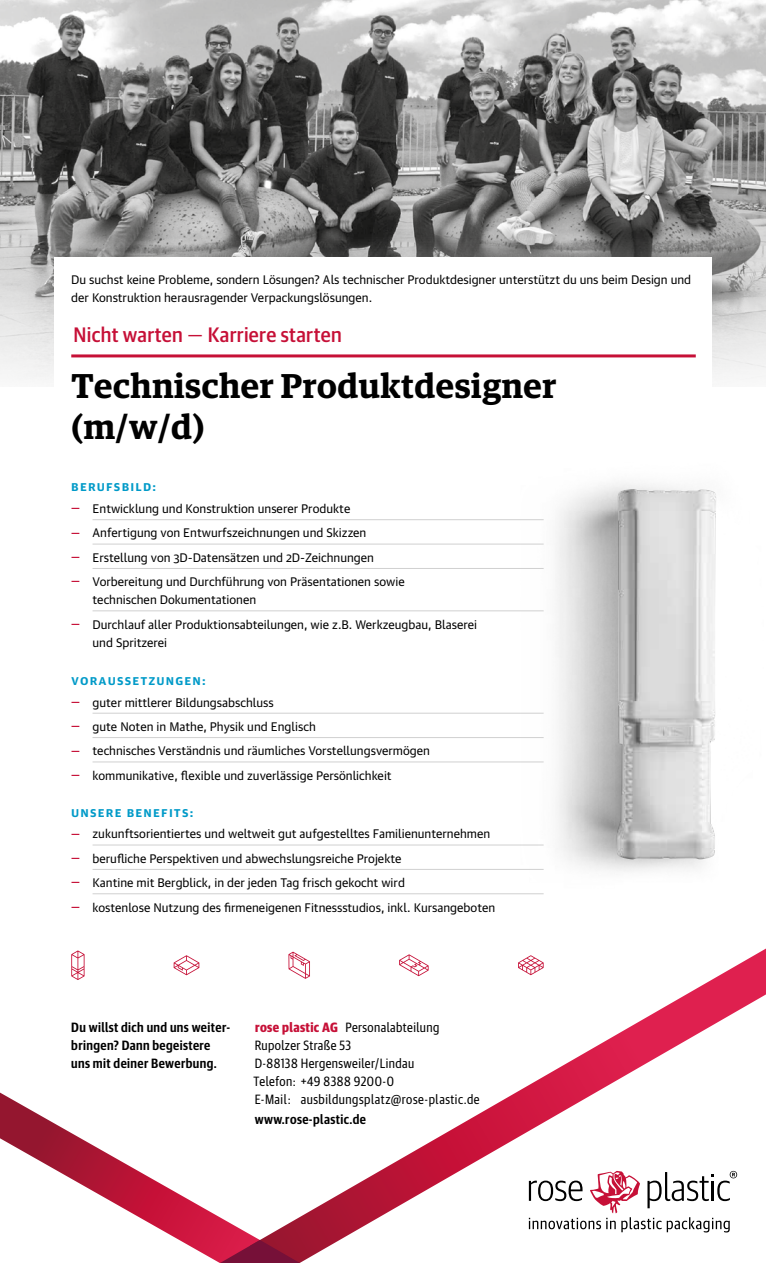
<style>
.page{position:relative;width:766px;height:1263px;background:#fff}
.page>*{position:absolute;margin:0;border:0;box-sizing:border-box;transform-origin:0 0}
.t1{font:600 34.5px/40.5px "Guardian Egyp";letter-spacing:.015em;color:#000}
.t2{font:500 21px "Guardian Sans Narrow";letter-spacing:.015em;color:#c61037}
.t3{font:13.5px/18px "Guardian Sans Cond";letter-spacing:.03em;color:#000}
.t4{font:600 13.5px/18px "Guardian Sans Cond";letter-spacing:.03em;color:#000}
.t5{font:700 12.75px "Guardian Text Sans";letter-spacing:.09em;color:#009ac8}
.t6{font:12px/18px "Guardian Text Sans";color:#000}
.s1{font-family:"Guardian Text Egyp";font-weight:400}
.s2{font-weight:500;color:#c61037}
.s3{font-weight:700;color:#c61037}
</style>
<div class="page">
<img style="left:0;top:0;width:765px;height:380px">
<svg style="left:0;top:1092px;width:250px;height:171px"></svg>
<svg style="left:250px;top:949px;width:515px;height:314px"></svg>
<svg style="left:220px;top:1240px;width:80px;height:23px;background:#97143a"></svg>
<div style="left:54px;top:257px;width:657px;height:640px;background:#fff"></div>
<hr style="left:71px;top:354px;width:624px;height:3px;background:#c61037">
<svg style="left:528px;top:1171px;width:209px;height:61px"></svg>
<img style="left:503px;top:483px;width:213px;height:412px">
<svg style="left:71px;top:950px;width:13px;height:30px"></svg>
<svg style="left:174px;top:955px;width:25px;height:20px"></svg>
<svg style="left:399px;top:954px;width:29px;height:22px"></svg>
<svg style="left:288px;top:952px;width:22px;height:27px"></svg>
<svg style="left:518px;top:955px;width:25px;height:20px"></svg>
<hr style="left:92px;top:713px;width:451px;height:1px;background:#d0d0d0">
<hr style="left:92px;top:737px;width:451px;height:1px;background:#d0d0d0">
<hr style="left:92px;top:761px;width:451px;height:1px;background:#d0d0d0">
<hr style="left:92px;top:519px;width:451px;height:1px;background:#d0d0d0">
<hr style="left:92px;top:544px;width:451px;height:1px;background:#d0d0d0">
<hr style="left:92px;top:568px;width:451px;height:1px;background:#d0d0d0">
<hr style="left:92px;top:610px;width:451px;height:1px;background:#d0d0d0">
<hr style="left:92px;top:845px;width:451px;height:1px;background:#d0d0d0">
<hr style="left:92px;top:869px;width:451px;height:1px;background:#d0d0d0">
<hr style="left:92px;top:893px;width:451px;height:1px;background:#d0d0d0">
<p class="t6" style="left:71px;top:269px;width:621px">Du suchst keine Probleme, sondern Lösungen? Als technischer Produktdesigner unterstützt du uns beim Design und der Konstruktion herausragender Verpackungslösungen.</p>
<h2 class="t2" style="left:73px;top:319px;width:270px">Nicht warten <span class="s1">—</span> Karriere starten</h2>
<h1 class="t1" style="left:71px;top:363px;width:486px">Technischer Produktdesigner (m/w/d)</h1>
<p class="t5" style="left:71px;top:476px;width:86px">BERUFSBILD:</p>
<p class="t6" style="left:71px;top:498px;width:280px"><span class="s2">—</span> Entwicklung und Konstruktion unserer Produkte</p>
<p class="t6" style="left:71px;top:523px;width:296px"><span class="s2">—</span> Anfertigung von Entwurfszeichnungen und Skizzen</p>
<p class="t6" style="left:71px;top:547px;width:304px"><span class="s2">—</span> Erstellung von 3D-Datensätzen und 2D-Zeichnungen</p>
<p class="t6" style="left:92px;top:572px;width:313px;text-indent:-21px"><span class="s2">—</span> Vorbereitung und Durchführung von Präsentationen sowie technischen Dokumentationen</p>
<p class="t6" style="left:92px;top:614px;width:386px;text-indent:-21px"><span class="s2">—</span> Durchlauf aller Produktionsabteilungen, wie z.B. Werkzeugbau, Blaserei und Spritzerei</p>
<p class="t5" style="left:71px;top:670px;width:136px">VORAUSSETZUNGEN:</p>
<p class="t6" style="left:71px;top:692px;width:204px"><span class="s2">—</span> guter mittlerer Bildungsabschluss</p>
<p class="t6" style="left:71px;top:716px;width:246px"><span class="s2">—</span> gute Noten in Mathe, Physik und Englisch</p>
<p class="t6" style="left:71px;top:741px;width:360px"><span class="s2">—</span> technisches Verständnis und räumliches Vorstellungsvermögen</p>
<p class="t6" style="left:71px;top:765px;width:322px"><span class="s2">—</span> kommunikative, flexible und zuverlässige Persönlichkeit</p>
<p class="t5" style="left:71px;top:801px;width:123px">UNSERE BENEFITS:</p>
<p class="t6" style="left:71px;top:824px;width:420px"><span class="s2">—</span> zukunftsorientiertes und weltweit gut aufgestelltes Familienunternehmen</p>
<p class="t6" style="left:71px;top:848px;width:332px"><span class="s2">—</span> berufliche Perspektiven und abwechslungsreiche Projekte</p>
<p class="t6" style="left:71px;top:872px;width:335px"><span class="s2">—</span> Kantine mit Bergblick, in der jeden Tag frisch gekocht wird</p>
<p class="t6" style="left:71px;top:897px;width:425px"><span class="s2">—</span> kostenlose Nutzung des firmeneigenen Fitnessstudios, inkl. Kursangeboten</p>
<p class="t4" style="left:71px;top:1017px;width:160px">Du willst dich und uns weiter&shy;bringen? Dann begeistere uns mit deiner Bewerbung.</p>
<p class="t3" style="left:253px;top:1017px;width:227px"><span class="s3">rose plastic AG</span> Personalabteilung<br>Rupolzer Straße 53<br>D-88138 Hergensweiler/Lindau<br>Telefon: +49 8388 9200-0<br>E-Mail: ausbildungsplatz@rose-plastic.de</p>
<p class="t4" style="left:254px;top:1109px;width:113px">www.rose-plastic.de</p>
</div>
